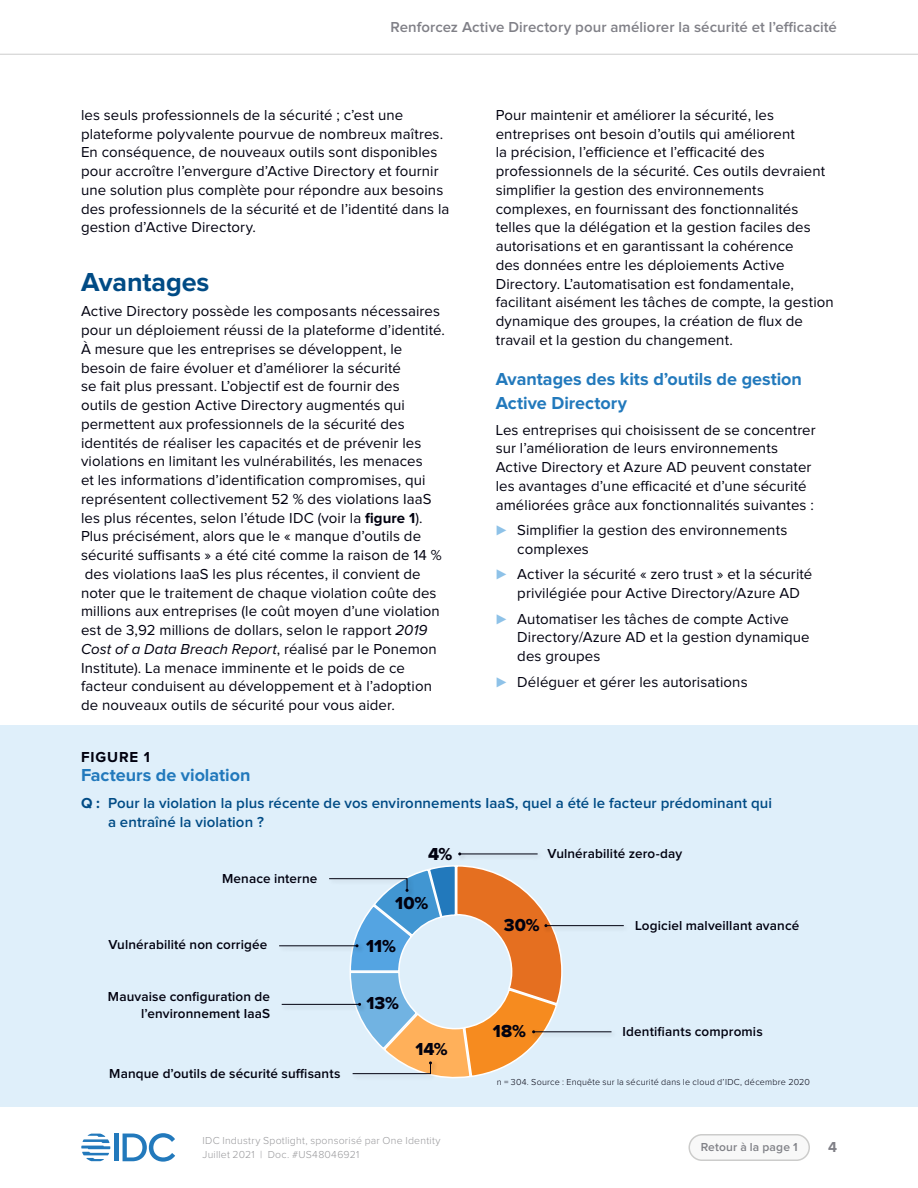
<style>
.page{position:relative;width:918px;height:1188px;background:#fff}
.page>*{position:absolute;margin:0;border:0;box-sizing:border-box;transform-origin:0 0}
.t1{font:700 27px "Proxima Nova";letter-spacing:-.005em;color:#004b85}
.t2{font:700 18px/24px "Proxima Nova";color:#2279bc}
.t3{font:18px "Proxima Nova Extrabld";color:#01010f}
.t4{font:15px/18.8px "Proxima Nova";letter-spacing:.005em;color:#01010f}
.t5{font:600 15px/18.8px "Proxima Nova";letter-spacing:.005em;color:#004b85}
.t6{font:600 15px "Proxima Nova";letter-spacing:.005em;color:#808087}
.t7{font:700 15px "Proxima Nova";letter-spacing:.06em;color:#01010f}
.t8{font:700 15px "Proxima Nova";color:#808087}
.t9{font:600 13.5px/16.5px "Proxima Nova";letter-spacing:.01em;color:#01010f;text-align:right}
.t10{font:600 12px "Proxima Nova";letter-spacing:.015em;color:#808187}
.t11{font:300 10.5px/13.5px "Proxima Nova";letter-spacing:.02em;color:#98989b}
.t12{font:300 9px "Proxima Nova";letter-spacing:.025em;color:#01010f}
.s1{font-weight:700}
.s2{font-style:italic}
.s3{font-weight:300;font-size:16.2px;color:#8ec2e8}
</style>
<div class="page">
<hr style="left:0;top:54px;width:918px;height:1px;background:#ccc">
<hr style="left:115px;top:1134px;width:4px;height:27px;background:#2279bc">
<svg style="left:123px;top:1133px;width:52px;height:29px"></svg>
<svg style="left:81px;top:1134px;width:29px;height:27px"></svg>
<div style="left:689px;top:1135px;width:120px;height:25px;background:#f8f8f8;border-radius:13px"></div>
<div style="left:688px;top:1134px;width:122px;height:27px;border:2px solid #cccccb;border-radius:13px"></div>
<div style="left:0;top:726px;width:918px;height:381px;background:#dfeffa"></div>
<div style="left:542px;top:922px;width:88px;height:12px;background:#000;opacity:.25"></div>
<hr style="left:546px;top:925px;width:78px;height:1px;background:#01010f">
<div style="left:277px;top:942px;width:88px;height:12px;background:#000;opacity:.25"></div>
<hr style="left:279px;top:945px;width:78px;height:1px;background:#01010f">
<div style="left:279px;top:1001px;width:89px;height:11px;background:#000;opacity:.25"></div>
<hr style="left:282px;top:1004px;width:78px;height:1px;background:#01010f">
<div style="left:456px;top:851px;width:88px;height:11px;background:#000;opacity:.25"></div>
<hr style="left:460px;top:854px;width:78px;height:1px;background:#01010f">
<div style="left:530px;top:1028px;width:88px;height:12px;background:#000;opacity:.25"></div>
<hr style="left:534px;top:1031px;width:78px;height:1px;background:#01010f">
<svg style="left:328px;top:865px;width:235px;height:214px"></svg>
<p class="t6" style="left:390px;top:20px;width:448px">Renforcez Active Directory pour améliorer la sécurité et l’efficacité</p>
<p class="t4" style="left:81px;top:106px;width:370px">les seuls professionnels de la sécurité ; c’est une plateforme polyvalente pourvue de nombreux maîtres.<br>En conséquence, de nouveaux outils sont disponibles pour accroître l’envergure d’Active Directory et fournir une solution plus complète pour répondre aux besoins des professionnels de la sécurité et de l’identité dans la gestion d’Active Directory.</p>
<h1 class="t1" style="left:81px;top:266px;width:130px">Avantages</h1>
<p class="t4" style="left:81px;top:303px;width:365px">Active Directory possède les composants nécessaires pour un déploiement réussi de la plateforme d’identité.<br>À mesure que les entreprises se développent, le besoin de faire évoluer et d’améliorer la sécurité<br>se fait plus pressant. L’objectif est de fournir des<br>outils de gestion Active Directory augmentés qui permettent aux professionnels de la sécurité des identités de réaliser les capacités et de prévenir les violations en limitant les vulnérabilités, les menaces<br>et les informations d’identification compromises, qui représentent collectivement 52 % des violations IaaS les plus récentes, selon l’étude IDC (voir la <span class="s1">figure 1</span>).<br>Plus précisément, alors que le « manque d’outils de sécurité suffisants » a été cité comme la raison de 14 % des violations IaaS les plus récentes, il convient de noter que le traitement de chaque violation coûte des millions aux entreprises (le coût moyen d’une violation est de 3,92 millions de dollars, selon le rapport <span class="s2">2019<br>Cost of a Data Breach Report</span>, réalisé par le Ponemon Institute). La menace imminente et le poids de ce facteur conduisent au développement et à l’adoption de nouveaux outils de sécurité pour vous aider.</p>
<p class="t4" style="left:496px;top:106px;width:340px">Pour maintenir et améliorer la sécurité, les entreprises ont besoin d’outils qui améliorent<br>la précision, l’efficience et l’efficacité des professionnels de la sécurité. Ces outils devraient simplifier la gestion des environnements complexes, en fournissant des fonctionnalités telles que la délégation et la gestion faciles des autorisations et en garantissant la cohérence<br>des données entre les déploiements Active Directory. L’automatisation est fondamentale, facilitant aisément les tâches de compte, la gestion dynamique des groupes, la création de flux de travail et la gestion du changement.</p>
<p class="t2" style="left:496px;top:367px;width:308px">Avantages des kits d’outils de gestion<br>Active Directory</p>
<p class="t4" style="left:496px;top:421px;width:322px">Les entreprises qui choisissent de se concentrer sur l’amélioration de leurs environnements Active Directory et Azure AD peuvent constater les avantages d’une efficacité et d’une sécurité améliorées grâce aux fonctionnalités suivantes :</p>
<p class="t4" style="left:517px;top:521px;width:272px;text-indent:-22px"><span class="s3">⊲</span> Simplifier la gestion des environnements complexes</p>
<p class="t4" style="left:517px;top:566px;width:297px;text-indent:-22px"><span class="s3">⊲</span> Activer la sécurité « zero trust » et la sécurité privilégiée pour Active Directory/Azure AD</p>
<p class="t4" style="left:517px;top:610px;width:294px;text-indent:-22px"><span class="s3">⊲</span> Automatiser les tâches de compte Active<br>Directory/Azure AD et la gestion dynamique des groupes</p>
<p class="t4" style="left:496px;top:673px;width:253px"><span class="s3">⊲</span> Déléguer et gérer les autorisations</p>
<p class="t7" style="left:81px;top:748px;width:70px">FIGURE 1</p>
<p class="t2" style="left:81px;top:763px;width:171px">Facteurs de violation</p>
<p class="t5" style="left:108px;top:794px;width:666px;text-indent:-27px"><span class="s1">Q :</span> Pour la violation la plus récente de vos environnements IaaS, quel a été le facteur prédominant qui a entraîné la violation ?</p>
<p class="t9" style="left:222px;top:871px;width:97px">Menace interne</p>
<p class="t9" style="left:108px;top:936px;width:160px">Vulnérabilité non corrigée</p>
<p class="t9" style="left:108px;top:989px;width:164px">Mauvaise configuration de l’environnement IaaS</p>
<p class="t9" style="left:109px;top:1066px;width:233px">Manque d’outils de sécurité suffisants</p>
<p class="t3" style="left:428px;top:846px;width:26px">4%</p>
<p class="t3" style="left:395px;top:895px;width:35px">10%</p>
<p class="t3" style="left:366px;top:938px;width:31px">11%</p>
<p class="t3" style="left:367px;top:995px;width:34px">13%</p>
<p class="t3" style="left:415px;top:1041px;width:34px">14%</p>
<p class="t9" style="left:547px;top:845px;width:136px">Vulnérabilité zero-day</p>
<p class="t3" style="left:504px;top:917px;width:37px">30%</p>
<p class="t9" style="left:635px;top:918px;width:166px">Logiciel malveillant avancé</p>
<p class="t3" style="left:493px;top:1023px;width:35px">18%</p>
<p class="t9" style="left:623px;top:1024px;width:142px">Identifiants compromis</p>
<p class="t12" style="left:497px;top:1077px;width:315px">n = 304. Source : Enquête sur la sécurité dans le cloud d’IDC, décembre 2020</p>
<p class="t11" style="left:202px;top:1134px;width:240px">IDC Industry Spotlight, sponsorisé par One Identity<br>Juillet 2021 | Doc. #US48046921</p>
<p class="t10" style="left:701px;top:1142px;width:99px">Retour à la page 1</p>
<p class="t8" style="left:828px;top:1138px;width:10px">4</p>
</div>
